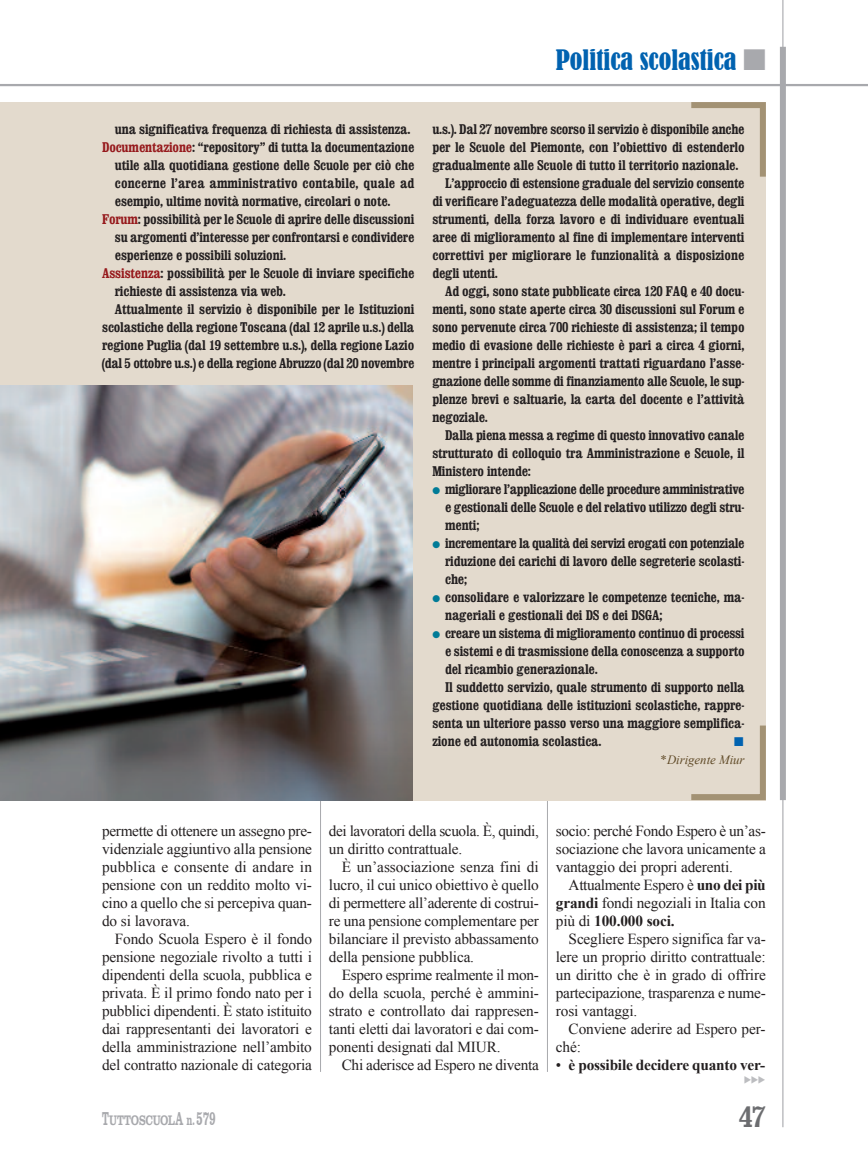
<style>
.page{position:relative;width:868px;height:1157px;background:#fff}
.page>*{position:absolute;margin:0;border:0;box-sizing:border-box;transform-origin:0 0}
.t1{font:700 condensed 30px "Clarendon";color:#6c6d70}
.t2{font:condensed 26.4px "Bernard";color:#0162b0}
.t3{font:15.3px/18px "Times New Roman";letter-spacing:-.01em;color:#231f20;text-align:justify}
.t4{font:700 15.3px "Times New Roman";letter-spacing:-.015em;color:#231f20}
.t5{font:700 condensed 14.25px/18px "Clarendon";letter-spacing:-.01em;color:#231f20;text-align:justify}
.t6{font:700 14.25px "Clarendon T";letter-spacing:-.02em;color:#a8a9ad;scale:.72 1}
.t7{font:italic 12.75px "Times New Roman";color:#604a27}
.t8{font:12.75px "Zapf Dingbats ITC";color:#0162b0}
.t9{font:9px "Wingdings 3";color:#bcbdc0}
.s1{color:#a8a9ad}
.s2{color:#96191c}
.s3{color:#007b97}
.s4{font-weight:700}
.s5{font-weight:400}
.s6{font-size:19.2px}
.s7{font-size:15px}
</style>
<div class="page">
<hr style="left:0;top:84px;width:867px;height:2px;background:#a8a9ad">
<hr style="left:782px;top:0;width:1px;height:1127px;background:#a8a9ad">
<hr style="left:320px;top:102px;width:1px;height:969px;background:#a8a9ad">
<hr style="left:547px;top:102px;width:1px;height:969px;background:#a8a9ad">
<div style="left:779px;top:47px;width:6px;height:753px;background:#a8a9ad"></div>
<div style="left:0;top:102px;width:765px;height:698px;background:#e3dacd"></div>
<img style="left:0;top:386px;width:412px;height:414px">
<svg style="left:691px;top:102px;width:75px;height:81px"></svg>
<svg style="left:685px;top:719px;width:81px;height:82px"></svg>
<h2 class="t2" style="left:555px;top:44px;width:212px">Politica scolastica <span class="s1">■</span></h2>
<p class="t5" style="left:115px;top:120px;width:297px">una significativa frequenza di richiesta di assistenza.</p>
<p class="t5" style="left:102px;top:138px;width:314px"><span class="s2">Documentazione</span>: “repository” di tutta la documentazione</p>
<p class="t5" style="left:115px;top:156px;width:301px">utile alla quotidiana gestione delle Scuole per ciò che</p>
<p class="t5" style="left:115px;top:174px;width:301px">concerne l’area amministrativo contabile, quale ad</p>
<p class="t5" style="left:115px;top:192px;width:277px">esempio, ultime novità normative, circolari o note.</p>
<p class="t5" style="left:102px;top:210px;width:314px"><span class="s2">Forum</span>: possibilità per le Scuole di aprire delle discussioni</p>
<p class="t5" style="left:115px;top:228px;width:301px">su argomenti d’interesse per confrontarsi e condividere</p>
<p class="t5" style="left:115px;top:246px;width:173px">esperienze e possibili soluzioni.</p>
<p class="t5" style="left:102px;top:264px;width:314px"><span class="s2">Assistenza</span>: possibilità per le Scuole di inviare specifiche</p>
<p class="t5" style="left:115px;top:282px;width:173px">richieste di assistenza via web.</p>
<p class="t5" style="left:115px;top:300px;width:301px">Attualmente il servizio è disponibile per le Istituzioni</p>
<p class="t5" style="left:102px;top:318px;width:314px">scolastiche della regione Toscana (dal 12 aprile u.s.) della</p>
<p class="t5" style="left:102px;top:336px;width:314px">regione Puglia (dal 19 settembre u.s.), della regione Lazio</p>
<p class="t5" style="left:102px;top:354px;width:314px">(dal 5 ottobre u.s.) e della regione Abruzzo (dal 20 novembre</p>
<p class="t5" style="left:432px;top:120px;width:314px">u.s.). Dal 27 novembre scorso il servizio è disponibile anche</p>
<p class="t5" style="left:432px;top:138px;width:314px">per le Scuole del Piemonte, con l’obiettivo di estenderlo</p>
<p class="t5" style="left:432px;top:156px;width:308px">gradualmente alle Scuole di tutto il territorio nazionale.</p>
<p class="t5" style="left:445px;top:174px;width:301px">L’approccio di estensione graduale del servizio consente</p>
<p class="t5" style="left:432px;top:192px;width:314px">di verificare l’adeguatezza delle modalità operative, degli</p>
<p class="t5" style="left:432px;top:210px;width:314px">strumenti, della forza lavoro e di individuare eventuali</p>
<p class="t5" style="left:432px;top:228px;width:314px">aree di miglioramento al fine di implementare interventi</p>
<p class="t5" style="left:432px;top:246px;width:314px">correttivi per migliorare le funzionalità a disposizione</p>
<p class="t5" style="left:432px;top:264px;width:67px">degli utenti.</p>
<p class="t5" style="left:445px;top:282px;width:301px">Ad oggi, sono state pubblicate circa 120 FAQ e 40 docu-</p>
<p class="t5" style="left:432px;top:300px;width:314px">menti, sono state aperte circa 30 discussioni sul Forum e</p>
<p class="t5" style="left:432px;top:318px;width:314px">sono pervenute circa 700 richieste di assistenza; il tempo</p>
<p class="t5" style="left:432px;top:336px;width:314px">medio di evasione delle richieste è pari a circa 4 giorni,</p>
<p class="t5" style="left:432px;top:354px;width:314px">mentre i principali argomenti trattati riguardano l’asse-</p>
<p class="t5" style="left:432px;top:372px;width:314px">gnazione delle somme di finanziamento alle Scuole, le sup-</p>
<p class="t5" style="left:432px;top:390px;width:314px">plenze brevi e saltuarie, la carta del docente e l’attività</p>
<p class="t5" style="left:432px;top:408px;width:57px">negoziale.</p>
<p class="t5" style="left:445px;top:426px;width:301px">Dalla piena messa a regime di questo innovativo canale</p>
<p class="t5" style="left:432px;top:444px;width:314px">strutturato di colloquio tra Amministrazione e Scuole, il</p>
<p class="t5" style="left:432px;top:462px;width:100px">Ministero intende:</p>
<p class="t5" style="left:445px;top:480px;width:301px;text-indent:-13px"><span class="s3">●</span> migliorare l’applicazione delle procedure amministrative e gestionali delle Scuole e del relativo utilizzo degli stru&shy;menti;</p>
<p class="t5" style="left:445px;top:534px;width:301px;text-indent:-13px"><span class="s3">●</span> incrementare la qualità dei servizi erogati con potenziale riduzione dei carichi di lavoro delle segreterie scolasti&shy;che;</p>
<p class="t5" style="left:445px;top:588px;width:301px;text-indent:-13px"><span class="s3">●</span> consolidare e valorizzare le competenze tecniche, ma&shy;nageriali e gestionali dei DS e dei DSGA;</p>
<p class="t5" style="left:432px;top:624px;width:314px"><span class="s3">●</span> creare un sistema di miglioramento continuo di processi</p>
<p class="t5" style="left:445px;top:642px;width:301px">e sistemi e di trasmissione della conoscenza a supporto</p>
<p class="t5" style="left:445px;top:660px;width:154px">del ricambio generazionale.</p>
<p class="t5" style="left:445px;top:678px;width:301px">Il suddetto servizio, quale strumento di supporto nella</p>
<p class="t5" style="left:432px;top:696px;width:314px">gestione quotidiana delle istituzioni scolastiche, rappre-</p>
<p class="t5" style="left:432px;top:714px;width:314px">senta un ulteriore passo verso una maggiore semplifica-</p>
<p class="t5" style="left:432px;top:732px;width:171px">zione ed autonomia scolastica.</p>
<p class="t8" style="left:734px;top:735px;width:11px">■</p>
<p class="t7" style="left:660px;top:752px;width:85px">*Dirigente Miur</p>
<p class="t3" style="left:102px;top:822px;width:211px">permette di ottenere un assegno pre&shy;videnziale aggiuntivo alla pensione pubblica e consente di andare in pensione con un reddito molto vi&shy;cino a quello che si percepiva quan&shy;do si lavorava.</p>
<p class="t3" style="left:102px;top:930px;width:211px;text-indent:13px">Fondo Scuola Espero è il fondo pensione negoziale rivolto a tutti i dipendenti della scuola, pubblica e privata. È il primo fondo nato per i pubblici dipendenti. È stato istituito dai rappresentanti dei lavoratori e della amministrazione nell’ambito del contratto nazionale di categoria</p>
<p class="t3" style="left:329px;top:822px;width:211px">dei lavoratori della scuola. È, quindi, un diritto contrattuale.</p>
<p class="t3" style="left:329px;top:858px;width:211px;text-indent:13px">È un’associazione senza fini di lucro, il cui unico obiettivo è quello di permettere all’aderente di costrui&shy;re una pensione complementare per bilanciare il previsto abbassamento della pensione pubblica.</p>
<p class="t3" style="left:329px;top:966px;width:211px;text-indent:13px">Espero esprime realmente il mon&shy;do della scuola, perché è ammini&shy;strato e controllato dai rappresen&shy;tanti eletti dai lavoratori e dai com&shy;ponenti designati dal MIUR.</p>
<p class="t3" style="left:341px;top:1056px;width:199px">Chi aderisce ad Espero ne diventa</p>
<p class="t3" style="left:556px;top:822px;width:211px">socio: perché Fondo Espero è un’as&shy;sociazione che lavora unicamente a vantaggio dei propri aderenti.</p>
<p class="t3" style="left:556px;top:876px;width:211px;text-indent:13px">Attualmente Espero è <span class="s4">uno dei più grandi</span> fondi negoziali in Italia con più di <span class="s4">100.000 soci.</span></p>
<p class="t3" style="left:556px;top:930px;width:211px;text-indent:13px">Scegliere Espero significa far va&shy;lere un proprio diritto contrattuale: un diritto che è in grado di offrire partecipazione, trasparenza e nume&shy;rosi vantaggi.</p>
<p class="t3" style="left:556px;top:1020px;width:211px;text-indent:13px">Conviene aderire ad Espero per&shy;ché:</p>
<p class="t4" style="left:556px;top:1056px;width:211px"><span class="s5">•</span> è possibile decidere quanto ver-</p>
<p class="t9" style="left:743px;top:1075px;width:23px">◆◆◆</p>
<p class="t6" style="left:102px;top:1111px;width:160px"><span class="s6">T</span>UTTOSCUOL<span class="s6">A</span> <span class="s7">N.</span><span class="s6">579</span></p>
<h1 class="t1" style="left:739px;top:1098px;width:28px">47</h1>
</div>
